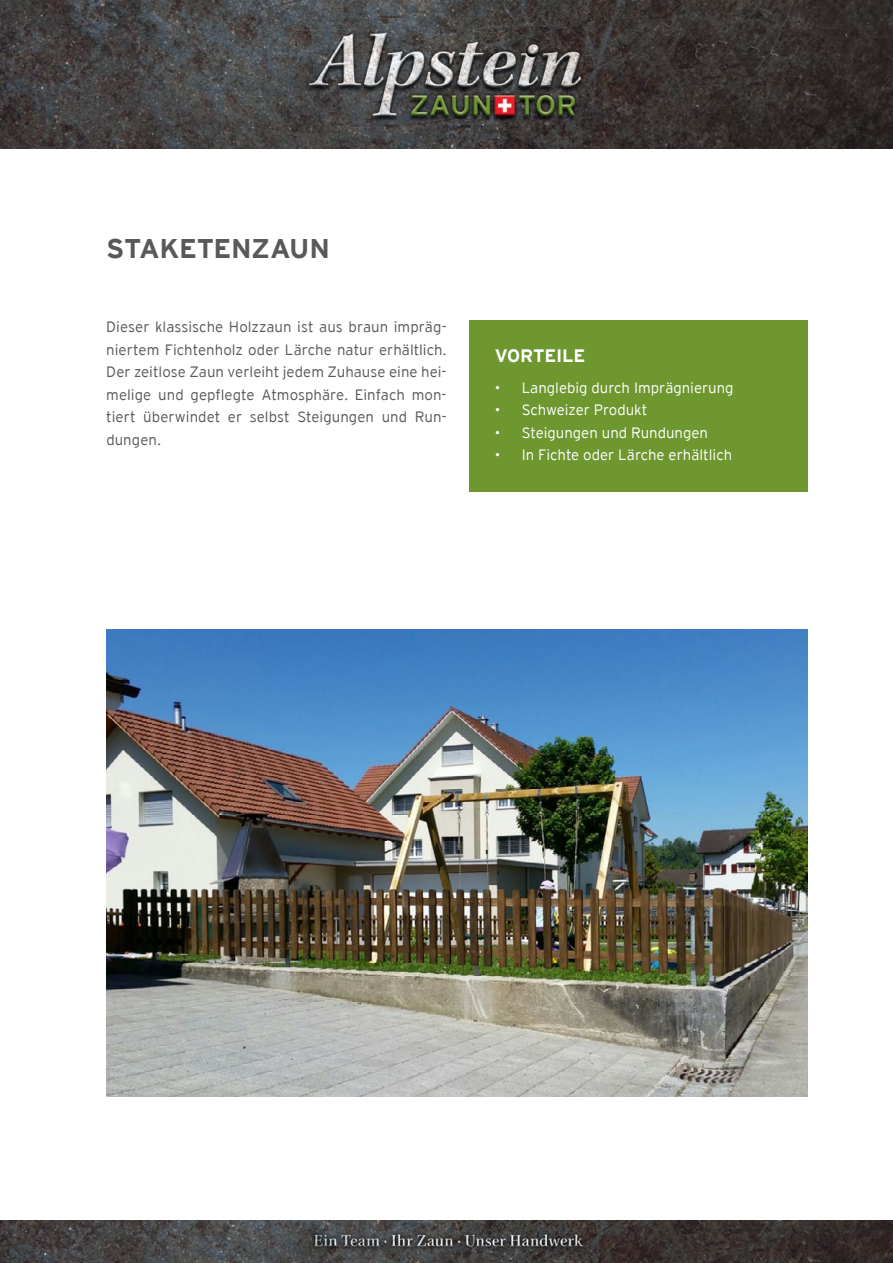
<style>
.page{position:relative;width:893px;height:1263px;background:#fff}
.page>*{position:absolute;margin:0;border:0;box-sizing:border-box;transform-origin:0 0}
.t1{font:700 27px "Interstate";letter-spacing:-.01em;color:#58595b}
.t2{font:700 18px "Interstate";letter-spacing:-.01em;color:#fff}
.t3{font:300 15px/22.5px "Interstate";letter-spacing:.005em;color:#58595b;text-align:justify}
.t4{font:300 15px "Interstate";color:#fff}
</style>
<div class="page">
<img style="left:0;top:1220px;width:893px;height:43px">
<img style="left:0;top:0;width:893px;height:149px">
<img style="left:106px;top:629px;width:702px;height:467px">
<div style="left:469px;top:320px;width:339px;height:172px;background:#6e9730"></div>
<h1 class="t1" style="left:106px;top:234px;width:90px">STAKETE</h1>
<h1 class="t1" style="left:231px;top:234px;width:100px">NZAUN</h1>
<p class="t3" style="left:106px;top:315px;width:342px">Dieser klassische Holzzaun ist aus braun impräg&shy;niertem Fichtenholz oder Lärche natur erhältlich.<br>Der zeitlose Zaun verleiht jedem Zuhause eine hei&shy;melige und gepflegte Atmosphäre. Einfach mon&shy;tiert überwindet er selbst Steigungen und Run&shy;dungen.</p>
<p class="t2" style="left:495px;top:345px;width:92px">VORTEILE</p>
<p class="t4" style="left:495px;top:379px;width:240px">• Langlebig durch Imprägnierung</p>
<p class="t4" style="left:495px;top:402px;width:154px">• Schweizer Produkt</p>
<p class="t4" style="left:495px;top:424px;width:215px">• Steigungen und Rundungen</p>
<p class="t4" style="left:495px;top:447px;width:239px">• In Fichte oder Lärche erhältlich</p>
</div>
